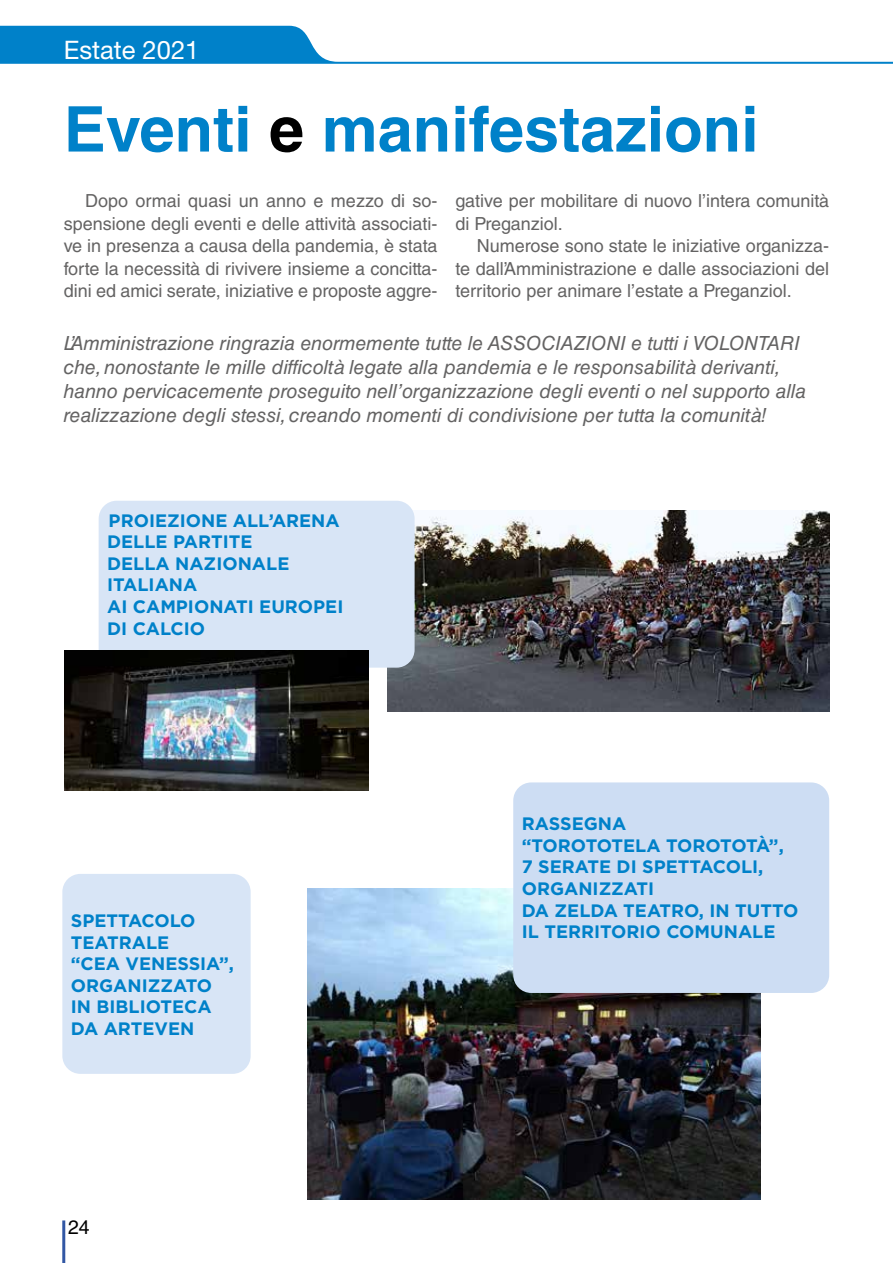
<style>
.page{position:relative;width:893px;height:1263px;background:#fff}
.page>*{position:absolute;margin:0;border:0;box-sizing:border-box;transform-origin:0 0}
.t1{font:700 63px "Helvetica LT Std";color:#0081c9}
.t2{font:25.5px "Helvetica Neue LT Std";color:#fff}
.t3{font:italic 19.5px/24px "Helvetica LT Std";color:#646363}
.t4{font:19.5px "Helvetica LT Std";color:#000}
.t5{font:18px/22.5px "Helvetica LT Std";color:#646363;text-align:justify}
.t6{font:700 18px/21.6px "Gotham";color:#0081c9}
.s1{color:#000}
</style>
<div class="page">
<hr style="left:62px;top:1220px;width:3px;height:43px;background:#3257a4">
<img style="left:388px;top:510px;width:441px;height:201px">
<svg style="left:0;top:26px;width:893px;height:38px"></svg>
<div style="left:99px;top:501px;width:316px;height:167px;background:#d8e5f6;border-radius:18px"></div>
<img style="left:64px;top:651px;width:304px;height:140px">
<img style="left:308px;top:889px;width:452px;height:310px">
<div style="left:513px;top:782px;width:316px;height:211px;background:#cdddf3;border-radius:18px"></div>
<div style="left:62px;top:874px;width:189px;height:200px;background:#d8e5f6;border-radius:18px"></div>
<h2 class="t2" style="left:64px;top:35px;width:137px">Estate 2021</h2>
<h1 class="t1" style="left:64px;top:91px;width:696px">Eventi <span class="s1">e</span> manifestazioni</h1>
<p class="t5" style="left:64px;top:189px;width:375px;text-indent:21px">Dopo ormai quasi un anno e mezzo di so&shy;spensione degli eventi e delle attività associati&shy;ve in presenza a causa della pandemia, è stata forte la necessità di rivivere insieme a concitta&shy;dini ed amici serate, iniziative e proposte aggre-</p>
<p class="t5" style="left:455px;top:189px;width:375px">gative per mobilitare di nuovo l’intera comunità di Preganziol.</p>
<p class="t5" style="left:455px;top:234px;width:375px;text-indent:21px">Numerose sono state le iniziative organizza&shy;te dall’Amministrazione e dalle associazioni del territorio per animare l’estate a Preganziol.</p>
<p class="t3" style="left:64px;top:331px;width:744px">L’Amministrazione ringrazia enormemente tutte le ASSOCIAZIONI e tutti i VOLONTARI che, nonostante le mille difficoltà legate alla pandemia e le responsabilità derivanti, hanno pervicacemente proseguito nell’organizzazione degli eventi o nel supporto alla realizzazione degli stessi, creando momenti di condivisione per tutta la comunità!</p>
<p class="t6" style="left:107px;top:509px;width:238px">PROIEZIONE ALL’ARENA<br>DELLE PARTITE<br>DELLA NAZIONALE<br>ITALIANA<br>AI CAMPIONATI EUROPEI<br>DI CALCIO</p>
<p class="t6" style="left:71px;top:910px;width:165px">SPETTACOLO<br>TEATRALE<br>“CEA VENESSIA”,<br>ORGANIZZATO<br>IN BIBLIOTECA<br>DA ARTEVEN</p>
<p class="t4" style="left:68px;top:1216px;width:23px">24</p>
<p class="t6" style="left:522px;top:813px;width:278px">RASSEGNA<br>“TOROTOTELA TOROTOTÀ”,<br>7 SERATE DI SPETTACOLI,<br>ORGANIZZATI<br>DA ZELDA TEATRO, IN TUTTO<br>IL TERRITORIO COMUNALE</p>
</div>
